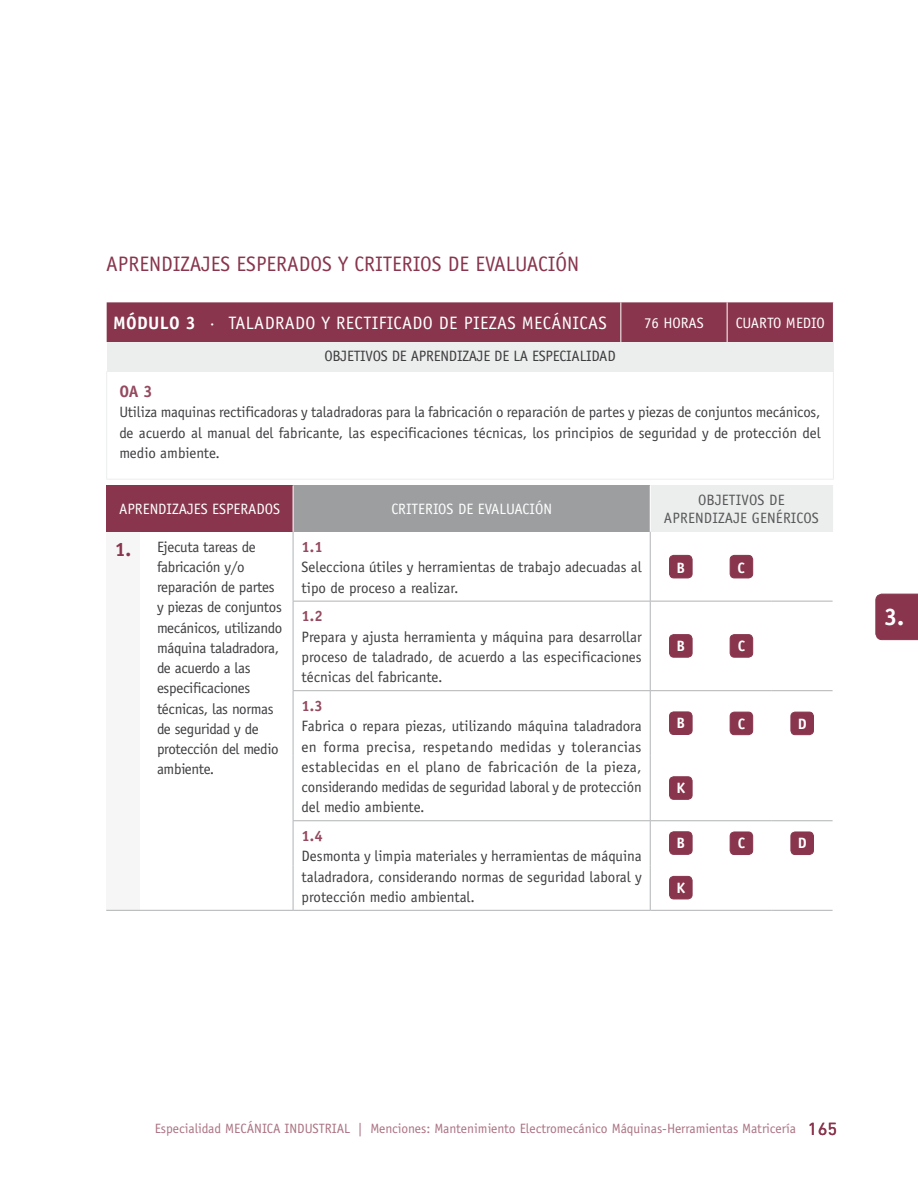
<style>
.page{position:relative;width:918px;height:1188px;background:#fff}
.page>*{position:absolute;margin:0;border:0;box-sizing:border-box;transform-origin:0 0}
.t1{font:700 24px "Officina Sans";color:#fff}
.t2{font:21px "Officina Sans";color:#88354d}
.t3{font:18px "Officina Sans";letter-spacing:.02em;color:#fff}
.t4{font:18px "DIN Next LT Pro";color:#88354d}
.t5{font:700 16.5px "Officina Sans";color:#94495f}
.t6{font:15px/20.2px "Officina Sans";letter-spacing:-.02em;color:#3e3d40;text-align:justify}
.t7{font:15px/20.2px "Officina Sans";color:#3e3d40}
.t8{font:15px "Officina Sans";color:#fff}
.t9{font:15px "Officina Sans";letter-spacing:.01em;color:#58585a}
.t10{font:700 15px "Officina Sans";color:#94495f}
.t11{font:700 15px "Officina Sans";color:#fff}
.t12{font:13.5px "Officina Sans";color:#ab7282}
.s1{font-weight:700}
.s2{font-weight:700;font-size:19.5px;color:#88354d}
</style>
<div class="page">
<div style="left:107px;top:302px;width:726px;height:40px;background:#88354d"></div>
<div style="left:107px;top:342px;width:726px;height:29px;background:#eceded"></div>
<hr style="left:106px;top:371px;width:1px;height:108px;background:#eceded">
<hr style="left:833px;top:371px;width:1px;height:108px;background:#eceded">
<hr style="left:106px;top:479px;width:515px;height:1px;background:#eceded">
<hr style="left:621px;top:479px;width:106px;height:1px;background:#eceded">
<hr style="left:727px;top:479px;width:107px;height:1px;background:#eceded">
<hr style="left:727px;top:302px;width:1px;height:40px;background:#fff">
<hr style="left:620px;top:302px;width:1px;height:40px;background:#fff">
<div style="left:106px;top:486px;width:187px;height:46px;background:#88354d"></div>
<div style="left:293px;top:486px;width:357px;height:46px;background:#9c9e9f"></div>
<div style="left:650px;top:486px;width:183px;height:46px;background:#eceded"></div>
<div style="left:106px;top:532px;width:34px;height:378px;background:#f6f6f6"></div>
<hr style="left:293px;top:532px;width:1px;height:69px;background:#b1b3b4">
<hr style="left:293px;top:602px;width:1px;height:88px;background:#b1b3b4">
<hr style="left:293px;top:691px;width:1px;height:65px;background:#b1b3b4">
<hr style="left:293px;top:756px;width:1px;height:64px;background:#b1b3b4">
<hr style="left:293px;top:821px;width:1px;height:44px;background:#b1b3b4">
<hr style="left:293px;top:865px;width:1px;height:45px;background:#b1b3b4">
<hr style="left:140px;top:910px;width:153px;height:1px;background:#b1b3b4">
<hr style="left:650px;top:601px;width:61px;height:1px;background:#b1b3b4">
<hr style="left:711px;top:601px;width:61px;height:1px;background:#b1b3b4">
<hr style="left:772px;top:601px;width:61px;height:1px;background:#b1b3b4">
<hr style="left:650px;top:690px;width:61px;height:1px;background:#b1b3b4">
<hr style="left:711px;top:690px;width:61px;height:1px;background:#b1b3b4">
<hr style="left:772px;top:690px;width:61px;height:1px;background:#b1b3b4">
<hr style="left:650px;top:820px;width:61px;height:1px;background:#b1b3b4">
<hr style="left:711px;top:820px;width:61px;height:1px;background:#b1b3b4">
<hr style="left:772px;top:820px;width:61px;height:1px;background:#b1b3b4">
<hr style="left:106px;top:910px;width:34px;height:1px;background:#b1b3b4">
<hr style="left:650px;top:486px;width:1px;height:46px;background:#fff">
<hr style="left:293px;top:486px;width:1px;height:46px;background:#fff">
<hr style="left:650px;top:910px;width:61px;height:1px;background:#b1b3b4">
<hr style="left:711px;top:910px;width:61px;height:1px;background:#b1b3b4">
<hr style="left:650px;top:602px;width:1px;height:88px;background:#b1b3b4">
<hr style="left:650px;top:691px;width:1px;height:65px;background:#b1b3b4">
<hr style="left:650px;top:756px;width:1px;height:64px;background:#b1b3b4">
<hr style="left:650px;top:821px;width:1px;height:44px;background:#b1b3b4">
<hr style="left:650px;top:865px;width:1px;height:45px;background:#b1b3b4">
<hr style="left:293px;top:601px;width:357px;height:1px;background:#b1b3b4">
<hr style="left:293px;top:690px;width:357px;height:1px;background:#b1b3b4">
<hr style="left:293px;top:820px;width:357px;height:1px;background:#b1b3b4">
<hr style="left:293px;top:910px;width:357px;height:1px;background:#b1b3b4">
<hr style="left:772px;top:910px;width:61px;height:1px;background:#b1b3b4">
<hr style="left:650px;top:532px;width:1px;height:69px;background:#b1b3b4">
<div style="left:670px;top:555px;width:22px;height:23px;background:#88354d;border-radius:4px"></div>
<div style="left:669px;top:555px;width:23px;height:23px;border:1px solid #88354d;border-radius:4px"></div>
<div style="left:730px;top:555px;width:23px;height:23px;background:#88354d;border-radius:4px"></div>
<div style="left:730px;top:555px;width:23px;height:23px;border:1px solid #88354d;border-radius:4px"></div>
<div style="left:670px;top:635px;width:22px;height:22px;background:#88354d;border-radius:4px"></div>
<div style="left:669px;top:634px;width:23px;height:23px;border:1px solid #88354d;border-radius:4px"></div>
<div style="left:730px;top:635px;width:23px;height:22px;background:#88354d;border-radius:4px"></div>
<div style="left:730px;top:634px;width:23px;height:23px;border:1px solid #88354d;border-radius:4px"></div>
<div style="left:670px;top:712px;width:22px;height:22px;background:#88354d;border-radius:4px"></div>
<div style="left:669px;top:712px;width:23px;height:23px;border:1px solid #88354d;border-radius:4px"></div>
<div style="left:730px;top:712px;width:23px;height:23px;background:#88354d;border-radius:4px"></div>
<div style="left:730px;top:712px;width:23px;height:23px;border:1px solid #88354d;border-radius:4px"></div>
<div style="left:791px;top:712px;width:22px;height:23px;background:#88354d;border-radius:4px"></div>
<div style="left:791px;top:712px;width:23px;height:23px;border:1px solid #88354d;border-radius:4px"></div>
<div style="left:670px;top:777px;width:22px;height:22px;background:#88354d;border-radius:4px"></div>
<div style="left:669px;top:777px;width:23px;height:23px;border:1px solid #88354d;border-radius:4px"></div>
<div style="left:670px;top:832px;width:22px;height:22px;background:#88354d;border-radius:4px"></div>
<div style="left:669px;top:832px;width:23px;height:23px;border:1px solid #88354d;border-radius:4px"></div>
<div style="left:730px;top:832px;width:23px;height:23px;background:#88354d;border-radius:4px"></div>
<div style="left:730px;top:832px;width:23px;height:23px;border:1px solid #88354d;border-radius:4px"></div>
<div style="left:791px;top:832px;width:22px;height:23px;background:#88354d;border-radius:4px"></div>
<div style="left:791px;top:832px;width:23px;height:23px;border:1px solid #88354d;border-radius:4px"></div>
<div style="left:670px;top:876px;width:22px;height:23px;background:#88354d;border-radius:4px"></div>
<div style="left:669px;top:876px;width:23px;height:23px;border:1px solid #88354d;border-radius:4px"></div>
<div style="left:875px;top:594px;width:43px;height:46px;background:#88354d"></div>
<h2 class="t2" style="left:106px;top:251px;width:475px">APRENDIZAJES ESPERADOS Y CRITERIOS DE EVALUACIÓN</h2>
<p class="t3" style="left:113px;top:313px;width:495px"><span class="s1">MóDULO 3</span> · TALA DRADO Y RECTIFICADO DE PIEZAS MECÁNICAS</p>
<p class="t8" style="left:644px;top:314px;width:61px">76 HORAS</p>
<p class="t8" style="left:736px;top:314px;width:91px">CUARTO MEDIO</p>
<p class="t6" style="left:324px;top:346px;width:9px">objet</p>
<p class="t6" style="left:360px;top:346px;width:14px">ivos</p>
<p class="t6" style="left:392px;top:346px;width:28px">de Aprend</p>
<p class="t6" style="left:457px;top:346px;width:83px">izaje de la espec</p>
<p class="t6" style="left:566px;top:346px;width:49px">ialidad</p>
<p class="t5" style="left:119px;top:381px;width:35px">OA 3</p>
<p class="t6" style="left:119px;top:402px;width:703px">Utiliza maquinas rectificadoras y taladradoras para la fabricación o reparación de partes y piezas de conjuntos mecánicos, de acuerdo al manual del fabricante, las especificaciones técnicas, los principios de seguridad y de protección del medio ambiente.</p>
<p class="t8" style="left:119px;top:500px;width:9px">Aprend</p>
<p class="t8" style="left:167px;top:500px;width:61px">izajes Esper</p>
<p class="t8" style="left:248px;top:500px;width:17px">ados</p>
<p class="t8" style="left:391px;top:500px;width:153px">Criterios de Evaluación</p>
<p class="t9" style="left:698px;top:491px;width:17px">Objet</p>
<p class="t9" style="left:736px;top:491px;width:15px">ivos</p>
<p class="t9" style="left:769px;top:491px;width:8px">de</p>
<p class="t9" style="left:664px;top:509px;width:9px">Aprend</p>
<p class="t9" style="left:712px;top:509px;width:56px">izaje Genér</p>
<p class="t9" style="left:791px;top:509px;width:14px">icos</p>
<p class="t6" style="left:157px;top:536px;width:127px;text-align:left;text-indent:-42px"><span class="s2">1.</span> Ejecuta tareas de fabricación y/o reparación de partes y piezas de conjuntos mecánicos, utilizando máquina taladradora, de acuerdo a las especificaciones técnicas, las normas de seguridad y de protección del medio ambiente.</p>
<p class="t10" style="left:302px;top:538px;width:23px">1.1</p>
<p class="t7" style="left:302px;top:557px;width:342px">Selecciona útiles y herramientas de trabajo adecuadas al tipo de proceso a realizar.</p>
<p class="t11" style="left:677px;top:558px;width:10px">B</p>
<p class="t11" style="left:738px;top:558px;width:9px">C</p>
<p class="t10" style="left:302px;top:607px;width:23px">1.2</p>
<p class="t6" style="left:302px;top:627px;width:342px">Prepara y ajusta herramienta y máquina para desarrollar proceso de taladrado, de acuerdo a las especificaciones técnicas del fabricante.</p>
<p class="t11" style="left:677px;top:637px;width:10px">B</p>
<p class="t11" style="left:738px;top:637px;width:9px">C</p>
<p class="t10" style="left:302px;top:697px;width:23px">1.3</p>
<p class="t6" style="left:302px;top:716px;width:342px">Fabrica o repara piezas, utilizando máquina taladradora en forma precisa, respetando medidas y tolerancias establecidas en el plano de fabricación de la pieza, considerando medidas de seguridad laboral y de protección del medio ambiente.</p>
<p class="t11" style="left:677px;top:714px;width:10px">B</p>
<p class="t11" style="left:738px;top:714px;width:9px">C</p>
<p class="t11" style="left:798px;top:714px;width:9px">d</p>
<p class="t11" style="left:677px;top:779px;width:9px">k</p>
<p class="t10" style="left:302px;top:827px;width:23px">1.4</p>
<p class="t6" style="left:302px;top:846px;width:342px">Desmonta y limpia materiales y herramientas de máquina taladradora, considerando normas de seguridad laboral y protección medio ambiental.</p>
<p class="t11" style="left:677px;top:834px;width:10px">B</p>
<p class="t11" style="left:738px;top:834px;width:9px">C</p>
<p class="t11" style="left:798px;top:834px;width:9px">d</p>
<p class="t11" style="left:677px;top:878px;width:9px">k</p>
<h1 class="t1" style="left:884px;top:602px;width:21px">3.</h1>
<p class="t12" style="left:155px;top:1120px;width:643px">Especialidad MECÁNICA INDUSTRIAL | Menciones: Mantenimiento Electromecánico Máquinas-Herramientas Matricería</p>
<p class="t4" style="left:808px;top:1118px;width:31px">165</p>
</div>
